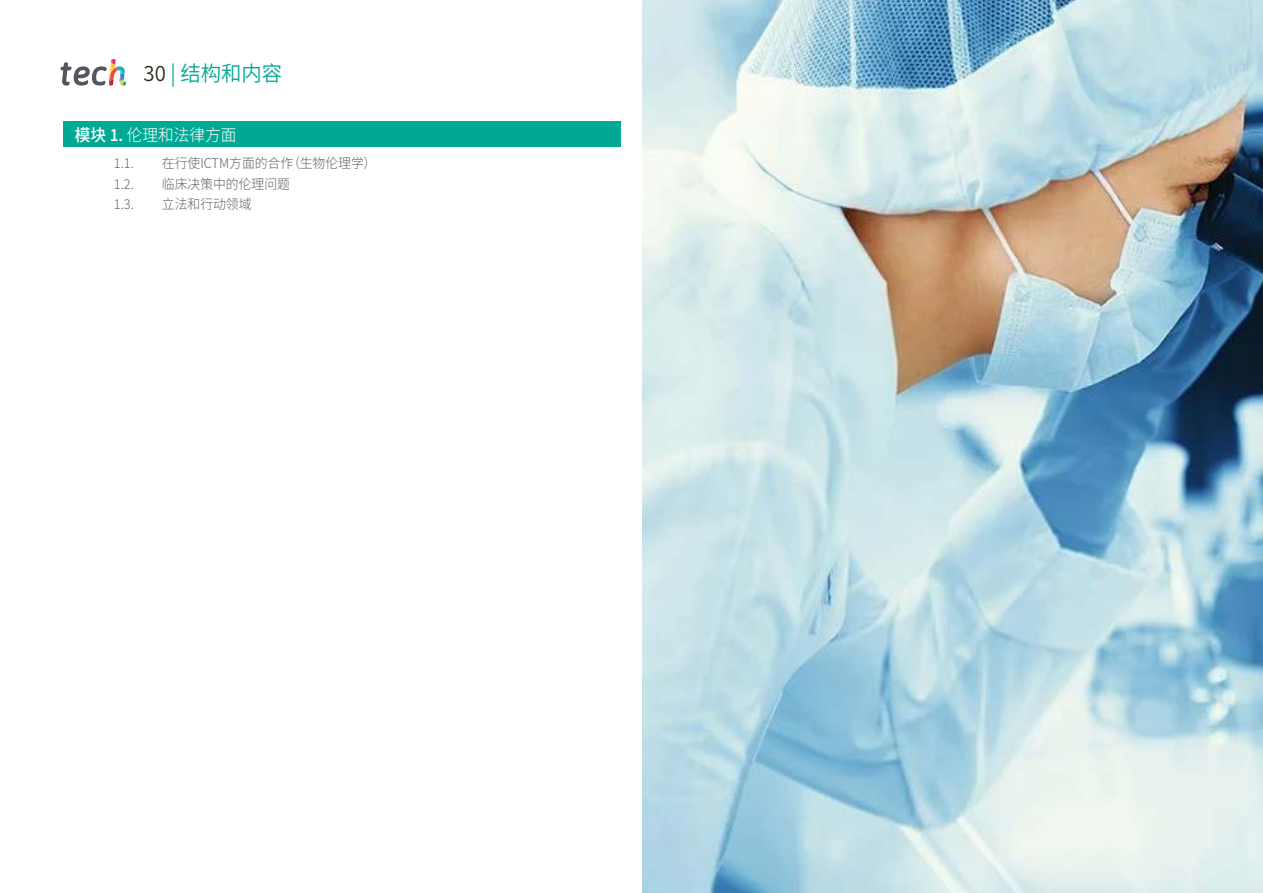
<style>
.page{position:relative;width:1263px;height:893px;background:#fff}
.page>*{position:absolute;margin:0;border:0;box-sizing:border-box;transform-origin:0 0}
.t1{font:21px "Source Han Sans CN";color:#00a996}
.t2{font:300 16.5px "Source Han Sans CN";color:#fff;scale:.95 1}
.t3{font:300 13.5px "Source Han Sans CN";color:#61646a;scale:.95 1}
.s1{color:#312e20}
.s2{font-weight:500}
</style>
<div class="page">
<img style="left:642px;top:0;width:621px;height:893px">
<div style="left:64px;top:121px;width:557px;height:26px;background:#00a996"></div>
<svg style="left:61px;top:59px;width:65px;height:27px"></svg>
<h1 class="t1" style="left:144px;top:61px;width:140px"><span class="s1">30</span> | 结构和内容</h1>
<p class="t2" style="left:75px;top:125px;width:172px"><span class="s2">模块 1.</span> 伦理和法律方面</p>
<p class="t3" style="left:114px;top:155px;width:23px">1.1.</p>
<p class="t3" style="left:162px;top:155px;width:227px">在行使ICTM方面的合作（生物伦理学）</p>
<p class="t3" style="left:114px;top:176px;width:23px">1.2.</p>
<p class="t3" style="left:162px;top:176px;width:137px">临床决策中的伦理问题</p>
<p class="t3" style="left:114px;top:197px;width:23px">1.3.</p>
<p class="t3" style="left:162px;top:197px;width:96px">立法和行动领域</p>
</div>
